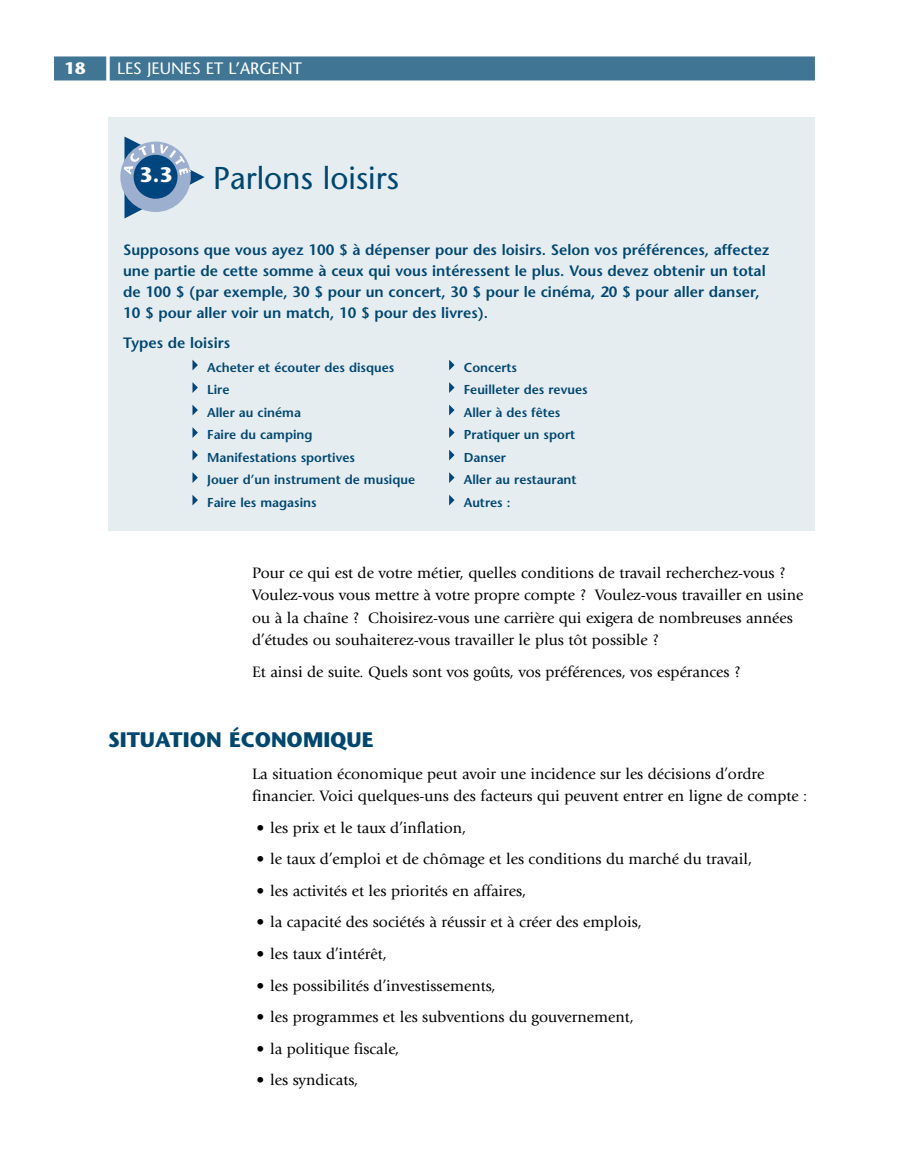
<style>
.page{position:relative;width:905px;height:1175px;background:#fff}
.page>*{position:absolute;margin:0;border:0;box-sizing:border-box;transform-origin:0 0}
.t1{font:31.5px "Stone Sans";color:#004770}
.t2{font:700 21px "Stone Sans";color:#004770}
.t3{font:700 21px "Stone Sans";color:#fff}
.t4{font:16.5px "Stone Sans";color:#fff}
.t5{font:15.75px/22.5px "Giovanni";color:#000}
.t6{font:600 15px/21px "Stone Sans";color:#004770}
.t7{font:600 12.9px "Stone Sans";color:#004770}
.s1{font-weight:700}
.s2{font-weight:700;font-size:36px}
</style>
<div class="page">
<div style="left:54px;top:56px;width:760px;height:24px;background:#407594"></div>
<div style="left:108px;top:117px;width:706px;height:413px;background:#e6edf1"></div>
<svg style="left:449px;top:494px;width:5px;height:11px"></svg>
<svg style="left:192px;top:494px;width:6px;height:11px"></svg>
<svg style="left:449px;top:472px;width:5px;height:11px"></svg>
<svg style="left:192px;top:472px;width:6px;height:11px"></svg>
<svg style="left:449px;top:449px;width:5px;height:11px"></svg>
<svg style="left:192px;top:449px;width:6px;height:11px"></svg>
<svg style="left:449px;top:427px;width:5px;height:11px"></svg>
<svg style="left:192px;top:427px;width:6px;height:11px"></svg>
<svg style="left:449px;top:404px;width:5px;height:11px"></svg>
<svg style="left:192px;top:404px;width:6px;height:11px"></svg>
<svg style="left:449px;top:382px;width:5px;height:11px"></svg>
<svg style="left:192px;top:382px;width:6px;height:11px"></svg>
<svg style="left:449px;top:359px;width:5px;height:11px"></svg>
<svg style="left:192px;top:359px;width:6px;height:11px"></svg>
<svg style="left:124px;top:136px;width:81px;height:82px"></svg>
<div style="left:134px;top:155px;width:43px;height:44px;background:#00467e;border-radius:50%"></div>
<p class="t4" style="left:65px;top:62px;width:239px"><span class="s1">18</span> <span class="s2">|</span>LES JEUNES ET L’ARGENT</p>
<h2 class="t3" style="left:139px;top:166px;width:35px">3.3</h2>
<h1 class="t1" style="left:213px;top:166px;width:187px">Parlons loisirs</h1>
<p class="t6" style="left:123px;top:240px;width:648px">Supposons que vous ayez 100 $ à dépenser pour des loisirs. Selon vos préférences, affectez une partie de cette somme à ceux qui vous intéressent le plus. Vous devez obtenir un total de 100 $ (par exemple, 30 $ pour un concert, 30 $ pour le cinéma, 20 $ pour aller danser, 10 $ pour aller voir un match, 10 $ pour des livres).</p>
<p class="t6" style="left:123px;top:333px;width:109px">Types de loisirs</p>
<p class="t7" style="left:207px;top:362px;width:189px">Acheter et écouter des disques</p>
<p class="t7" style="left:464px;top:362px;width:55px">Concerts</p>
<p class="t7" style="left:207px;top:385px;width:24px">Lire</p>
<p class="t7" style="left:464px;top:385px;width:125px">Feuilleter des revues</p>
<p class="t7" style="left:207px;top:407px;width:95px">Aller au cinéma</p>
<p class="t7" style="left:463px;top:407px;width:98px">Aller à des fêtes</p>
<p class="t7" style="left:207px;top:430px;width:107px">Faire du camping</p>
<p class="t7" style="left:463px;top:430px;width:113px">Pratiquer un sport</p>
<p class="t7" style="left:207px;top:452px;width:149px">Manifestations sportives</p>
<p class="t7" style="left:463px;top:452px;width:44px">Danser</p>
<p class="t7" style="left:207px;top:475px;width:209px">Jouer d’un instrument de musique</p>
<p class="t7" style="left:463px;top:475px;width:114px">Aller au restaurant</p>
<p class="t7" style="left:207px;top:497px;width:111px">Faire les magasins</p>
<p class="t7" style="left:463px;top:497px;width:48px">Autres :</p>
<p class="t5" style="left:252px;top:563px;width:553px">Pour ce qui est de votre métier, quelles conditions de travail recherchez-vous ?<br>Voulez-vous vous mettre à votre propre compte ? Voulez-vous travailler en usine ou à la chaîne ? Choisirez-vous une carrière qui exigera de nombreuses années d’études ou souhaiterez-vous travailler le plus tôt possible ?</p>
<p class="t5" style="left:252px;top:662px;width:490px">Et ainsi de suite. Quels sont vos goûts, vos préférences, vos espérances ?</p>
<h2 class="t2" style="left:108px;top:732px;width:267px">SITUATION ÉCONOMIQUE</h2>
<p class="t5" style="left:252px;top:764px;width:556px">La situation économique peut avoir une incidence sur les décisions d’ordre financier. Voici quelques-uns des facteurs qui peuvent entrer en ligne de compte :</p>
<p class="t5" style="left:256px;top:818px;width:211px">• les prix et le taux d’inflation,</p>
<p class="t5" style="left:256px;top:849px;width:497px">• le taux d’emploi et de chômage et les conditions du marché du travail,</p>
<p class="t5" style="left:256px;top:881px;width:271px">• les activités et les priorités en affaires,</p>
<p class="t5" style="left:256px;top:912px;width:386px">• la capacité des sociétés à réussir et à créer des emplois,</p>
<p class="t5" style="left:256px;top:944px;width:132px">• les taux d’intérêt,</p>
<p class="t5" style="left:256px;top:975px;width:240px">• les possibilités d’investissements,</p>
<p class="t5" style="left:256px;top:1007px;width:378px">• les programmes et les subventions du gouvernement,</p>
<p class="t5" style="left:256px;top:1038px;width:144px">• la politique fiscale,</p>
<p class="t5" style="left:256px;top:1070px;width:103px">• les syndicats,</p>
</div>
